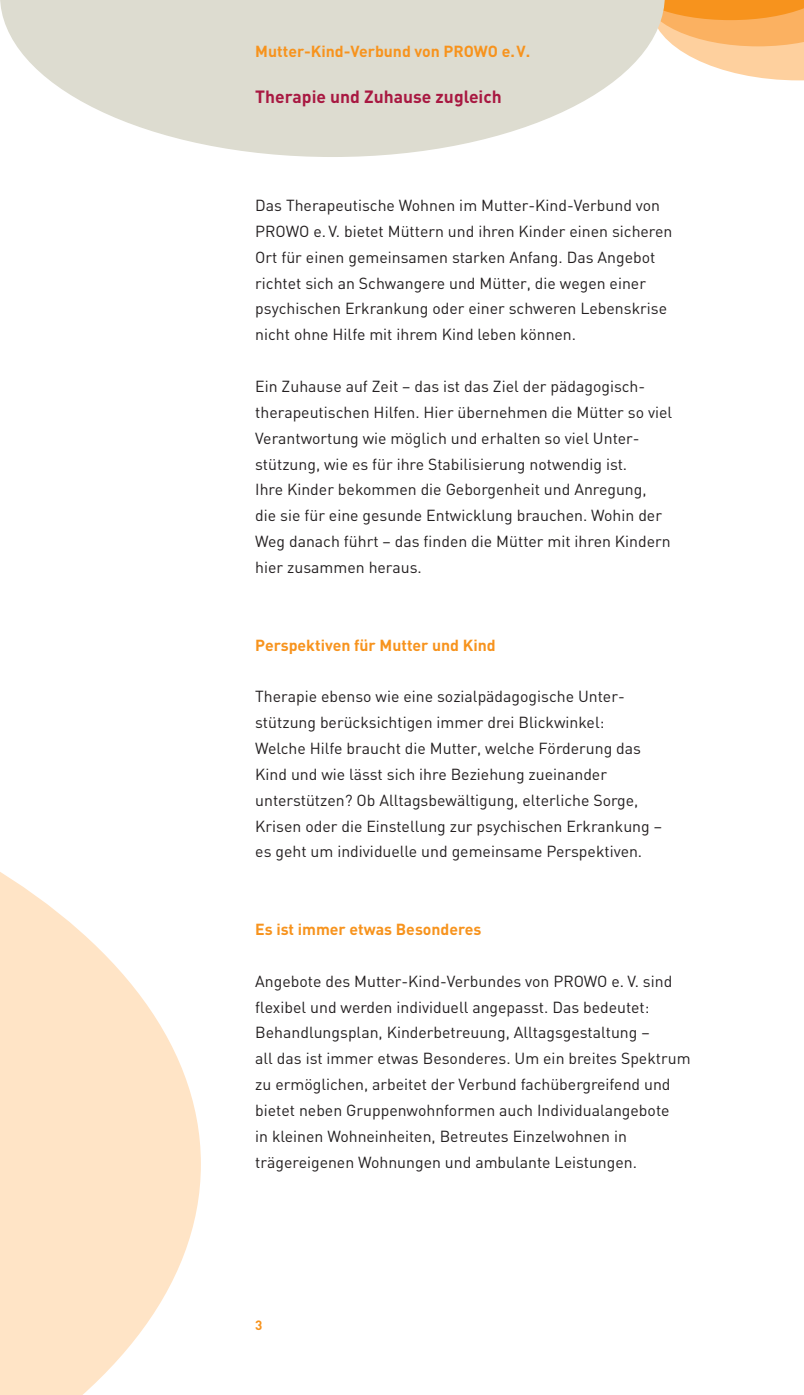
<style>
.page{position:relative;width:804px;height:1395px;background:#fff}
.page>*{position:absolute;margin:0;border:0;box-sizing:border-box;transform-origin:0 0}
.t1{font:700 17.5px "DIN";color:#a81841}
.t2{font:15.75px/25.9px "DIN";color:#231f20}
.t3{font:700 15.75px "DIN";color:#f7931d}
.t4{font:700 13.3px "DIN";color:#f7931d}
</style>
<div class="page">
<svg style="left:664px;top:0;width:140px;height:80px;background:#fbc07e"></svg>
<svg style="left:0;top:0;width:664px;height:157px;fill:#dddcd0"></svg>
<svg style="left:0;top:872px;width:201px;height:522px;fill:#ffe4c6"></svg>
<p class="t3" style="left:255px;top:45px;width:276px">Mutter-Kind-Verbund von PROWO e.V.</p>
<p class="t1" style="left:255px;top:90px;width:248px">Therapie und Zuhause zugleich</p>
<p class="t2" style="left:255px;top:194px;width:418px">Das Therapeutische Wohnen im Mutter-Kind-Verbund von PROWO e. V. bietet Müttern und ihren Kinder einen sicheren Ort für einen gemeinsamen starken Anfang. Das Angebot richtet sich an Schwangere und Mütter, die wegen einer psychischen Erkrankung oder einer schweren Lebenskrise nicht ohne Hilfe mit ihrem Kind leben können.</p>
<p class="t2" style="left:255px;top:375px;width:418px">Ein Zuhause auf Zeit – das ist das Ziel der pädagogisch&shy;therapeutischen Hilfen. Hier übernehmen die Mütter so viel Verantwortung wie möglich und erhalten so viel Unter&shy;stützung, wie es für ihre Stabilisierung notwendig ist.<br>Ihre Kinder bekommen die Geborgenheit und Anregung,<br>die sie für eine gesunde Entwicklung brauchen. Wohin der Weg danach führt – das finden die Mütter mit ihren Kindern hier zusammen heraus.</p>
<p class="t3" style="left:255px;top:638px;width:242px">Perspektiven für Mutter und Kind</p>
<p class="t2" style="left:255px;top:685px;width:408px">Therapie ebenso wie eine sozialpädagogische Unter&shy;stützung berücksichtigen immer drei Blickwinkel:<br>Welche Hilfe braucht die Mutter, welche Förderung das Kind und wie lässt sich ihre Beziehung zueinander unterstützen? Ob Alltagsbewältigung, elterliche Sorge, Krisen oder die Einstellung zur psychischen Erkrankung – es geht um individuelle und gemeinsame Perspektiven.</p>
<p class="t3" style="left:255px;top:923px;width:228px">Es ist immer etwas Besonderes</p>
<p class="t2" style="left:255px;top:969px;width:437px">Angebote des Mutter-Kind-Verbundes von PROWO e. V. sind flexibel und werden individuell angepasst. Das bedeutet:<br>Behandlungsplan, Kinderbetreuung, Alltagsgestaltung –<br>all das ist immer etwas Besonderes. Um ein breites Spektrum zu ermöglichen, arbeitet der Verbund fachübergreifend und bietet neben Gruppenwohnformen auch Individualangebote<br>in kleinen Wohneinheiten, Betreutes Einzelwohnen in trägereigenen Wohnungen und ambulante Leistungen.</p>
<p class="t4" style="left:255px;top:1319px;width:9px">3</p>
</div>
